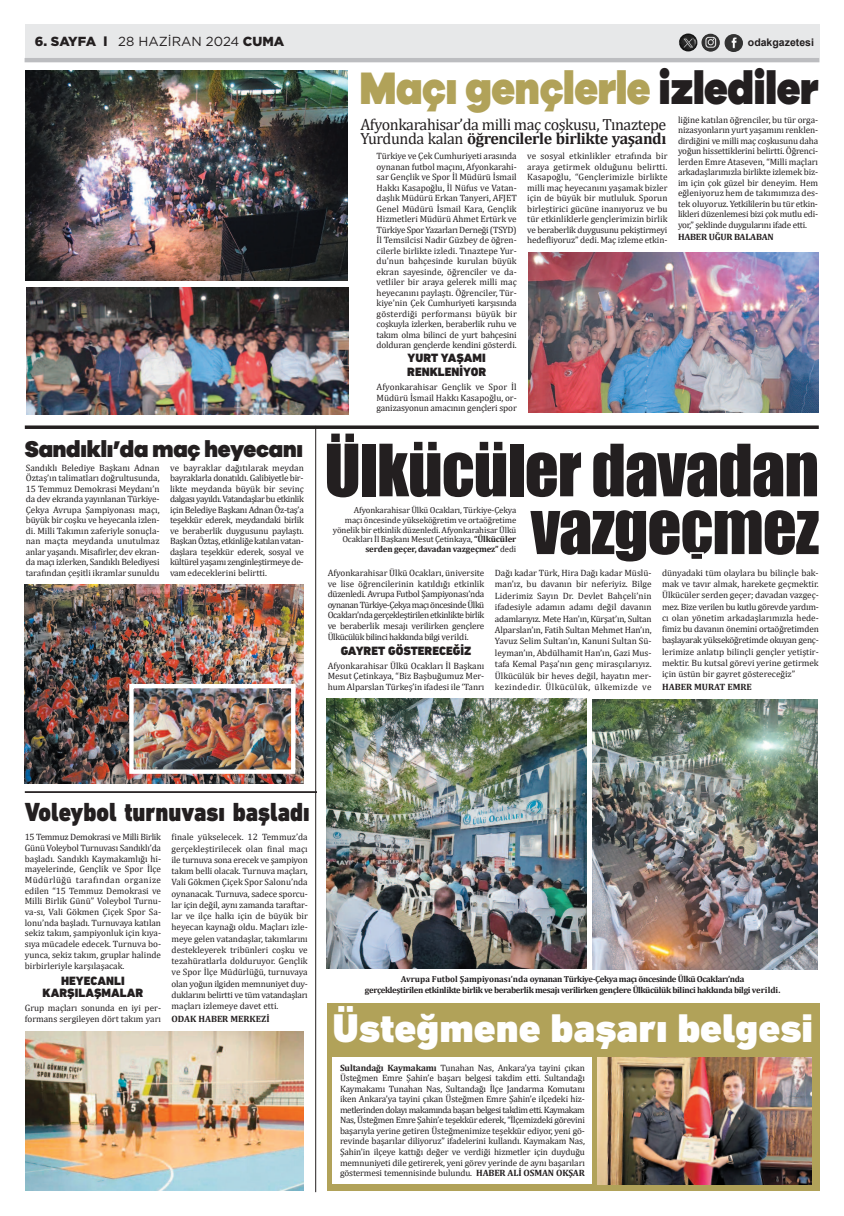
<style>
.page{position:relative;width:844px;height:1216px;background:#fff}
.page>*{position:absolute;margin:0;border:0;box-sizing:border-box;transform-origin:0 0}
.t1{font:66.5px/57.8px "Impact";letter-spacing:-.015em;color:#231f20;text-align:right}
.t2{font:900 46.9px "Galano Grotesque";letter-spacing:-.01em;color:#b1a259;scale:.87 1}
.t3{font:900 40.69px "DIN Next LT Pro";color:#fff}
.t4{font:900 26.6px "DIN Next LT Pro";color:#231f20;scale:.87 1}
.t5{font:900 23.45px "Galano Grotesque";letter-spacing:-.01em;color:#231f20;scale:.94 1}
.t6{font:16.19px/14.3px "Cambria";letter-spacing:-.025em;color:#231f20}
.t7{font:13.12px "Gotham Book Tr";color:#231f20}
.t8{font:900 12.25px/14px "DIN Next LT Pro";color:#231f20}
.t9{font:700 10.5px "Arial";color:#231f20}
.t10{font:9.19px/10.5px "Cambria";letter-spacing:-.01em;color:#231f20;text-align:justify}
.t11{font:700 9.19px "Cambria";color:#231f20}
.t12{font:700 9.19px "Cambria";letter-spacing:-.025em;color:#231f20}
.t13{font:8.75px/9.6px "Cambria";letter-spacing:-.01em;color:#231f20;text-align:right}
.t14{font:700 8.75px/10.5px "Cambria";letter-spacing:-.04em;color:#231f20;text-align:center}
.s1{font-family:"Gotham Black Tr"}
.s2{color:#231f20}
.s3{font-weight:700}
</style>
<div class="page">
<div style="left:25px;top:25px;width:794px;height:33px;background:#e7e8e9"></div>
<hr style="left:25px;top:58px;width:794px;height:4px;background:#bcbdc0">
<img style="left:678px;top:33px;width:19px;height:18px;border-radius:50%">
<img style="left:701px;top:34px;width:18px;height:18px;border-radius:50%">
<img style="left:724px;top:34px;width:18px;height:18px;border-radius:50%">
<img style="left:25px;top:71px;width:323px;height:209px">
<img style="left:26px;top:287px;width:323px;height:127px">
<img style="left:528px;top:252px;width:290px;height:160px">
<svg style="left:25px;top:425px;width:793px;height:4px;background:#3e3a3b"></svg>
<hr style="left:315px;top:426px;width:1px;height:766px;background:#231f20">
<img style="left:326px;top:698px;width:260px;height:270px">
<img style="left:592px;top:699px;width:225px;height:270px">
<div style="left:327px;top:1003px;width:492px;height:188px;background:#b1a259"></div>
<div style="left:332px;top:1057px;width:260px;height:127px;background:#fff"></div>
<img style="left:597px;top:1057px;width:214px;height:126px">
<img style="left:25px;top:1031px;width:279px;height:159px">
<hr style="left:25px;top:791px;width:292px;height:2px;background:#231f20">
<img style="left:25px;top:585px;width:278px;height:198px">
<div style="left:691px;top:554px;width:11px;height:5px;background:#231f20"></div>
<div style="left:689px;top:552px;width:14px;height:8px;border:2px solid #fff"></div>
<img style="left:134px;top:689px;width:156px;height:79px">
<div style="left:129px;top:684px;width:166px;height:89px;border:4px solid #fff"></div>
<h3 class="t7" style="left:35px;top:37px;width:251px"><span class="s1">6. SAYFA l</span> 28 HAZİRAN 2024 <span class="s1">CUMA</span></h3>
<p class="t9" style="left:747px;top:37px;width:67px">odakgazetesi</p>
<h3 class="t5" style="left:24px;top:440px;width:298px">Sandıklı’da maç heyecanı</h3>
<p class="t10" style="left:26px;top:462px;width:135px">Sandıklı Belediye Başkanı Adnan Öztaş’ın talimatları doğrultusunda, 15 Temmuz Demokrasi Meydanı’n da dev ekranda yayınlanan Türkiye-Çekya Avrupa Şampiyonası maçı, büyük bir coşku ve heyecanla izlen&shy;di. Milli Takımın zaferiyle sonuçla&shy;nan maçta meydanda unutulmaz anlar yaşandı. Misafirler, dev ekran&shy;da maçı izlerken, Sandıklı Belediyesi tarafından çeşitli ikramlar sunuldu</p>
<p class="t10" style="left:170px;top:462px;width:135px">ve bayraklar dağıtılarak meydan bayraklarla donatıldı. Galibiyetle bir&shy;likte meydanda büyük bir sevinç dalgası yayıldı. Vatandaşlar bu etkinlik için Belediye Başkanı Adnan Öz-taş’a teşekkür ederek, meydandaki birlik ve beraberlik duygusunu paylaştı.<br>Başkan Öztaş, etkinliğe katılan vatan&shy;daşlara teşekkür ederek, sosyal ve kültürel yaşamı zenginleştirmeye de&shy;vam edeceklerini belirtti.</p>
<h2 class="t2" style="left:360px;top:70px;width:528px">Maçı gençlerle <span class="s2">izlediler</span></h2>
<h3 class="t6" style="left:360px;top:117px;width:307px">Afyonkarahisar’da milli maç coşkusu, Tınaztepe<br>Yurdunda kalan <span class="s3">öğrencilerle birlikte yaşandı</span></h3>
<p class="t10" style="left:677px;top:114px;width:142px">liğine katılan öğrenciler, bu tür orga&shy;nizasyonların yurt yaşamını renklen&shy;dirdiğini ve milli maç coşkusunu daha yoğun hissettiklerini belirtti. Öğrenci&shy;lerden Emre Ataseven, “Milli maçları arkadaşlarımızla birlikte izlemek biz&shy;im için çok güzel bir deneyim. Hem eğleniyoruz hem de takımımıza des&shy;tek oluyoruz. Yetkililerin bu tür etkin&shy;likleri düzenlemesi bizi çok mutlu edi&shy;yor,” şeklinde duygularını ifade etti.</p>
<p class="t12" style="left:677px;top:231px;width:97px">HABER UĞUR BALABAN</p>
<p class="t10" style="left:527px;top:151px;width:142px">ve sosyal etkinlikler etrafında bir araya getirmek olduğunu belirtti.<br>Kasapoğlu, “Gençlerimizle birlikte milli maç heyecanını yaşamak bizler için de büyük bir mutluluk. Sporun birleştirici gücüne inanıyoruz ve bu tür etkinliklerle gençlerimizin birlik ve beraberlik duygusunu pekiştirmeyi hedefliyoruz” dedi. Maç izleme etkin-</p>
<p class="t10" style="left:376px;top:151px;width:142px">Türkiye ve Çek Cumhuriyeti arasında oynanan futbol maçını, Afyonkarahi&shy;sar Gençlik ve Spor İl Müdürü İsmail Hakkı Kasapoğlu, İl Nüfus ve Vatan&shy;daşlık Müdürü Erkan Tanyeri, AFJET Genel Müdürü İsmail Kara, Gençlik Hizmetleri Müdürü Ahmet Ertürk ve Türkiye Spor Yazarları Derneği (TSYD)<br>İl Temsilcisi Nadir Güzbey de öğren&shy;cilerle birlikte izledi. Tınaztepe Yur&shy;du’nun bahçesinde kurulan büyük ekran sayesinde, öğrenciler ve da&shy;vetliler bir araya gelerek milli maç heyecanını paylaştı. Öğrenciler, Tür&shy;kiye’nin Çek Cumhuriyeti karşısında gösterdiği performansı büyük bir coşkuyla izlerken, beraberlik ruhu ve takım olma bilinci de yurt bahçesini dolduran gençlerde kendini gösterdi.</p>
<h3 class="t8" style="left:407px;top:352px;width:80px">YURT YAŞAMI<br>RENKLENİYOR</h3>
<p class="t10" style="left:376px;top:382px;width:142px">Afyonkarahisar Gençlik ve Spor İl Müdürü İsmail Hakkı Kasapoğlu, or&shy;ganizasyonun amacının gençleri spor</p>
<h1 class="t1" style="left:324px;top:441px;width:496px">Ülkücüler davadan vazgecmez</h1>
<p class="t13" style="left:333px;top:505px;width:185px">Afyonkarahisar Ülkü Ocakları, Türkiye-Çekya<br>maçı öncesinde yükseköğretim ve ortaöğretime yönelik bir etkinlik düzenledi. Afyonkarahisar Ülkü Ocakları İl Başkanı Mesut Çetinkaya, <span class="s3">“Ülkücüler serden geçer, davadan vazgeçmez”</span> dedi</p>
<p class="t10" style="left:327px;top:567px;width:158px">Afyonkarahisar Ülkü Ocakları, üniversite ve lise öğrencilerinin katıldığı etkinlik düzenledi. Avrupa Futbol Şampiyonası’nda oynananTürkiye-ÇekyamaçıöncesindeÜlkü Ocakları’ndagerçekleştirilenetkinliktebirlik ve beraberlik mesajı verilirken gençlere Ülkücülük bilinci hakkında bilgi verildi.</p>
<h3 class="t8" style="left:340px;top:644px;width:132px">GAYRET GÖSTERECEĞİZ</h3>
<p class="t10" style="left:327px;top:660px;width:158px">Afyonkarahisar Ülkü Ocakları İl Başkanı Mesut Çetinkaya, “Biz Başbuğumuz Mer&shy;hum Alparslan Türkeş’in ifadesi ile ‘Tanrı</p>
<p class="t10" style="left:494px;top:567px;width:158px;line-height:11.4px">Dağı kadar Türk, Hira Dağı kadar Müslü&shy;man’ız, bu davanın bir neferiyiz. Bilge Liderimiz Sayın Dr. Devlet Bahçeli’nin ifadesiyle adamın adamı değil davanın adamlarıyız. Mete Han’ın, Kürşat’ın, Sultan Alparslan’ın, Fatih Sultan Mehmet Han’ın, Yavuz Selim Sultan’ın, Kanuni Sultan Sü&shy;leyman’ın, Abdülhamit Han’ın, Gazi Mus&shy;tafa Kemal Paşa’nın genç mirasçılarıyız.<br>Ülkücülük bir heves değil, hayatın mer&shy;kezindedir. Ülkücülük, ülkemizde ve</p>
<p class="t10" style="left:662px;top:567px;width:158px;line-height:11.2px">dünyadaki tüm olaylara bu bilinçle bak&shy;mak ve tavır almak, harekete geçmektir.<br>Ülkücüler serden geçer; davadan vazgeç&shy;mez. Bize verilen bu kutlu görevde yardım&shy;cı olan yönetim arkadaşlarımızla hede&shy;fimiz bu davanın önemini ortaöğretimden başlayarak yükseköğretimde okuyan genç&shy;lerimize anlatıp bilinçli gençler yetiştir&shy;mektir. Bu kutsal görevi yerine getirmek için üstün bir gayret göstereceğiz”</p>
<p class="t11" style="left:662px;top:681px;width:91px">HABER MURAT EMRE</p>
<h3 class="t4" style="left:25px;top:802px;width:329px">Voleybol turnuvası başladı</h3>
<p class="t10" style="left:25px;top:831px;width:138px">15 Temmuz Demokrasi ve Milli Birlik Günü Voleybol Turnuvası Sandıklı’da başladı. Sandıklı Kaymakamlığı hi&shy;mayelerinde, Gençlik ve Spor İlçe Müdürlüğü tarafından organize edilen “15 Temmuz Demokrasi ve Milli Birlik Günü” Voleybol Turnu&shy;va-sı, Vali Gökmen Çiçek Spor Sa&shy;lonu’nda başladı. Turnuvaya katılan sekiz takım, şampiyonluk için kıya&shy;sıya mücadele edecek. Turnuva bo&shy;yunca, sekiz takım, gruplar halinde birbirleriyle karşılaşacak.</p>
<h3 class="t8" style="left:43px;top:975px;width:102px;line-height:12.4px;text-align:center">HEYECANLI<br>KARŞILAŞMALAR</h3>
<p class="t10" style="left:25px;top:1002px;width:138px">Grup maçları sonunda en iyi per&shy;formans sergileyen dört takım yarı</p>
<p class="t10" style="left:171px;top:831px;width:138px;line-height:11.3px">finale yükselecek. 12 Temmuz’da gerçekleştirilecek olan final maçı ile turnuva sona erecek ve şampiyon takım belli olacak. Turnuva maçları, Vali Gökmen Çiçek Spor Salonu’nda oynanacak. Turnuva, sadece sporcu&shy;lar için değil, aynı zamanda taraftar&shy;lar ve ilçe halkı için de büyük bir heyecan kaynağı oldu. Maçları izle&shy;meye gelen vatandaşlar, takımlarını destekleyerek tribünleri coşku ve tezahüratlarla dolduruyor. Gençlik ve Spor İlçe Müdürlüğü, turnuvaya olan yoğun ilgiden memnuniyet duy&shy;duklarını belirtti ve tüm vatandaşları maçları izlemeye davet etti.</p>
<p class="t11" style="left:171px;top:1013px;width:99px">ODAK HABER MERKEZİ</p>
<p class="t14" style="left:365px;top:973px;width:417px">Avrupa Futbol Şampiyonası’nda oynanan Türkiye-Çekya maçı öncesinde Ülkü Ocakları’nda<br>gerçekleştirilen etkinlikte birlik ve beraberlik mesajı verilirken gençlere Ülkücülük bilinci hakkında bilgi verildi.</p>
<h3 class="t3" style="left:332px;top:1014px;width:482px">Üsteğmene başarı belgesi</h3>
<p class="t10" style="left:340px;top:1062px;width:246px"><span class="s3">Sultandağı Kaymakamı</span> Tunahan Nas, Ankara’ya tayini çıkan Üsteğmen Emre Şahin’e başarı belgesi takdim etti. Sultandağı Kaymakamı Tunahan Nas, Sultandağı İlçe Jandarma Komutanı iken Ankara’ya tayini çıkan Üsteğmen Emre Şahin’e ilçedeki hiz&shy;metlerinden dolayı makamında başarı belgesi takdim etti. Kaymakam Nas, Üsteğmen Emre Şahin’e teşekkür ederek, “İlçemizdeki görevini başarıyla yerine getiren Üsteğmenimize teşekkür ediyor, yeni gö&shy;revinde başarılar diliyoruz” ifadelerini kullandı. Kaymakam Nas, Şahin’in ilçeye kattığı değer ve verdiği hizmetler için duyduğu memnuniyeti dile getirerek, yeni görev yerinde de aynı başarıları göstermesi temennisinde bulundu. <span class="s3">HABER ALİ OSMAN OKŞAR</span></p>
</div>
